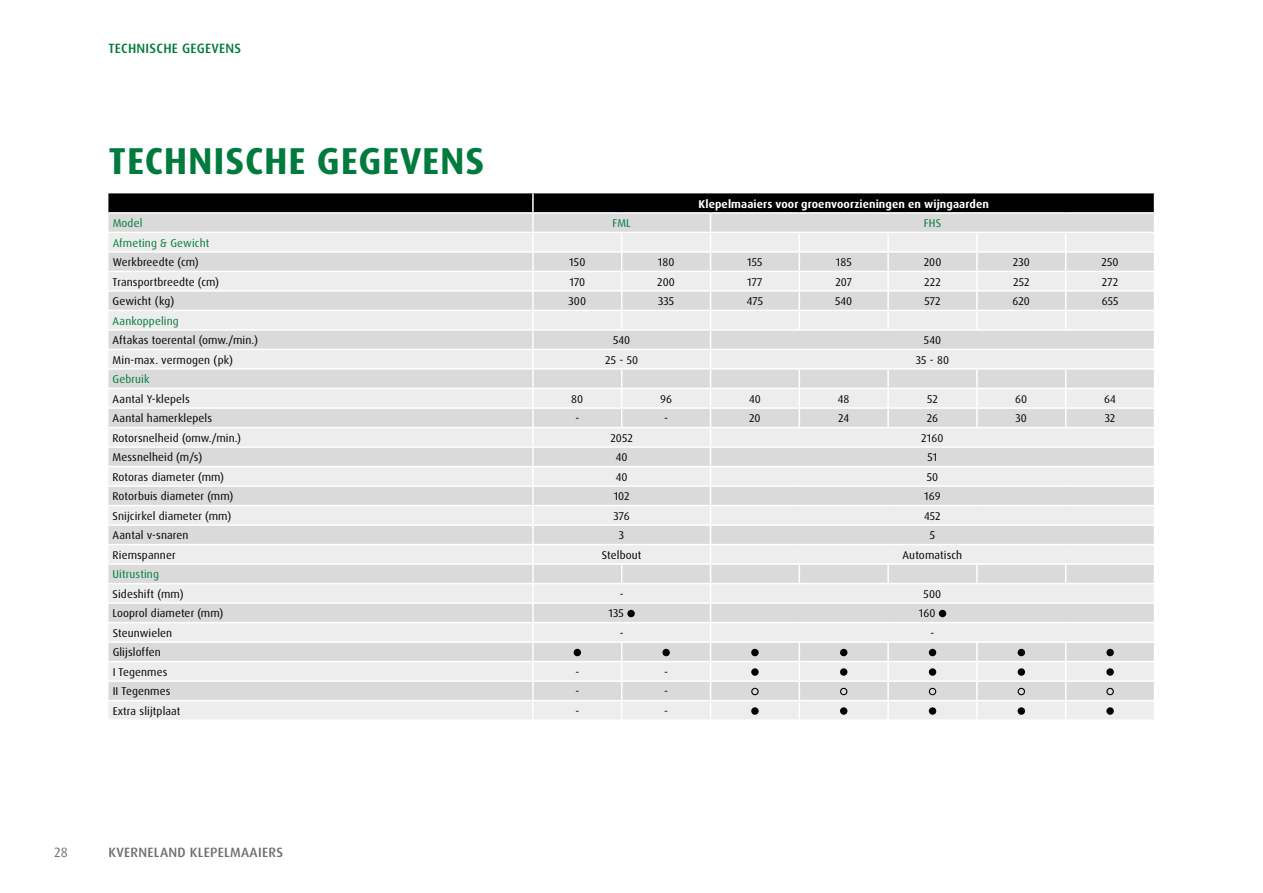
<style>
.page{position:relative;width:1263px;height:893px;background:#fff}
.page>*{position:absolute;margin:0;border:0;box-sizing:border-box;transform-origin:0 0}
.t1{font:700 37.5px "Dax Pro";letter-spacing:.02em;color:#007b3d}
.t2{font:500 13.5px "Dax Pro";letter-spacing:.02em;color:#706f6f}
.t3{font:500 13.5px "Dax Pro";letter-spacing:.02em;color:#007b3d}
.t4{font:13.5px "Dax Pro";color:#706f6f}
.t5{font:11.25px/19.5px "Dax Pro";letter-spacing:.01em;color:#000}
.t6{font:11.25px "Dax Pro";letter-spacing:.01em;color:#007b3d}
.t7{font:700 11.25px "Dax Pro";letter-spacing:.01em;color:#fff}
</style>
<div class="page">
<svg style="left:108px;top:193px;width:1047px;height:526px;background:#ddd"></svg>
<hr style="left:533px;top:212px;width:89px;height:2px;background:#fff">
<hr style="left:622px;top:212px;width:88px;height:2px;background:#fff">
<hr style="left:710px;top:212px;width:89px;height:2px;background:#fff">
<hr style="left:799px;top:212px;width:89px;height:2px;background:#fff">
<hr style="left:888px;top:212px;width:89px;height:2px;background:#fff">
<hr style="left:977px;top:212px;width:89px;height:2px;background:#fff">
<hr style="left:1066px;top:212px;width:89px;height:2px;background:#fff">
<div style="left:627px;top:610px;width:8px;height:7px;background:#000;border-radius:50%"></div>
<div style="left:939px;top:610px;width:7px;height:7px;background:#000;border-radius:50%"></div>
<div style="left:574px;top:649px;width:7px;height:7px;background:#000;border-radius:50%"></div>
<div style="left:662px;top:649px;width:8px;height:7px;background:#000;border-radius:50%"></div>
<div style="left:751px;top:649px;width:8px;height:7px;background:#000;border-radius:50%"></div>
<div style="left:840px;top:649px;width:7px;height:7px;background:#000;border-radius:50%"></div>
<div style="left:929px;top:649px;width:7px;height:7px;background:#000;border-radius:50%"></div>
<div style="left:1018px;top:649px;width:7px;height:7px;background:#000;border-radius:50%"></div>
<div style="left:1106px;top:649px;width:8px;height:7px;background:#000;border-radius:50%"></div>
<div style="left:751px;top:668px;width:8px;height:8px;background:#000;border-radius:50%"></div>
<div style="left:840px;top:668px;width:7px;height:8px;background:#000;border-radius:50%"></div>
<div style="left:929px;top:668px;width:7px;height:8px;background:#000;border-radius:50%"></div>
<div style="left:1018px;top:668px;width:7px;height:8px;background:#000;border-radius:50%"></div>
<div style="left:1106px;top:668px;width:8px;height:8px;background:#000;border-radius:50%"></div>
<div style="left:751px;top:688px;width:8px;height:7px;border:1px solid #000;border-radius:50%"></div>
<div style="left:840px;top:688px;width:7px;height:7px;border:1px solid #000;border-radius:50%"></div>
<div style="left:929px;top:688px;width:7px;height:7px;border:1px solid #000;border-radius:50%"></div>
<div style="left:1018px;top:688px;width:7px;height:7px;border:1px solid #000;border-radius:50%"></div>
<div style="left:1106px;top:688px;width:8px;height:7px;border:1px solid #000;border-radius:50%"></div>
<div style="left:751px;top:707px;width:8px;height:8px;background:#000;border-radius:50%"></div>
<div style="left:840px;top:707px;width:7px;height:8px;background:#000;border-radius:50%"></div>
<div style="left:929px;top:707px;width:7px;height:8px;background:#000;border-radius:50%"></div>
<div style="left:1018px;top:707px;width:7px;height:8px;background:#000;border-radius:50%"></div>
<div style="left:1106px;top:707px;width:8px;height:8px;background:#000;border-radius:50%"></div>
<p class="t3" style="left:108px;top:40px;width:134px">TECHNISCHE GEGEVENS</p>
<h1 class="t1" style="left:109px;top:137px;width:377px">TECHNISCHE GEGEVENS</h1>
<p class="t7" style="left:698px;top:196px;width:292px">Klepelmaaiers voor groenvoorzieningen en wijngaarden</p>
<p class="t6" style="left:113px;top:216px;width:31px">Model</p>
<p class="t6" style="left:613px;top:216px;width:20px">FML</p>
<p class="t6" style="left:924px;top:216px;width:19px">FHS</p>
<p class="t6" style="left:113px;top:235px;width:98px">Afmeting &amp; Gewicht</p>
<p class="t5" style="left:113px;top:252px;width:88px">Werkbreedte (cm)</p>
<p class="t5" style="left:569px;top:252px;width:18px">150</p>
<p class="t5" style="left:658px;top:252px;width:18px">180</p>
<p class="t5" style="left:747px;top:252px;width:17px">155</p>
<p class="t5" style="left:836px;top:252px;width:17px">185</p>
<p class="t5" style="left:924px;top:252px;width:19px">200</p>
<p class="t5" style="left:1013px;top:252px;width:19px">230</p>
<p class="t5" style="left:1101px;top:252px;width:19px">250</p>
<p class="t5" style="left:113px;top:272px;width:108px">Transportbreedte (cm)</p>
<p class="t5" style="left:569px;top:272px;width:17px">170</p>
<p class="t5" style="left:657px;top:272px;width:19px">200</p>
<p class="t5" style="left:747px;top:272px;width:17px">177</p>
<p class="t5" style="left:835px;top:272px;width:18px">207</p>
<p class="t5" style="left:924px;top:272px;width:18px">222</p>
<p class="t5" style="left:1013px;top:272px;width:18px">252</p>
<p class="t5" style="left:1102px;top:272px;width:18px">272</p>
<p class="t5" style="left:113px;top:291px;width:63px">Gewicht (kg)</p>
<p class="t5" style="left:568px;top:291px;width:19px">300</p>
<p class="t5" style="left:658px;top:291px;width:18px">335</p>
<p class="t5" style="left:747px;top:291px;width:18px">475</p>
<p class="t5" style="left:835px;top:291px;width:19px">540</p>
<p class="t5" style="left:924px;top:291px;width:18px">572</p>
<p class="t5" style="left:1012px;top:291px;width:19px">620</p>
<p class="t5" style="left:1102px;top:291px;width:18px">655</p>
<p class="t6" style="left:113px;top:313px;width:68px">Aankoppeling</p>
<p class="t5" style="left:113px;top:330px;width:147px">Aftakas toerental (omw./min.)</p>
<p class="t5" style="left:613px;top:330px;width:19px">540</p>
<p class="t5" style="left:924px;top:330px;width:19px">540</p>
<p class="t5" style="left:113px;top:350px;width:122px">Min-max. vermogen (pk)</p>
<p class="t5" style="left:605px;top:350px;width:34px">25 - 50</p>
<p class="t5" style="left:916px;top:350px;width:35px">35 - 80</p>
<p class="t6" style="left:113px;top:372px;width:38px">Gebruik</p>
<p class="t5" style="left:113px;top:389px;width:79px">Aantal Y-klepels</p>
<p class="t5" style="left:571px;top:389px;width:13px">80</p>
<p class="t5" style="left:660px;top:389px;width:13px">96</p>
<p class="t5" style="left:749px;top:389px;width:13px">40</p>
<p class="t5" style="left:838px;top:389px;width:13px">48</p>
<p class="t5" style="left:927px;top:389px;width:12px">52</p>
<p class="t5" style="left:1015px;top:389px;width:14px">60</p>
<p class="t5" style="left:1104px;top:389px;width:13px">64</p>
<p class="t5" style="left:113px;top:409px;width:101px">Aantal hamerklepels</p>
<p class="t5" style="left:575px;top:409px;width:5px">-</p>
<p class="t5" style="left:664px;top:409px;width:5px">-</p>
<p class="t5" style="left:749px;top:409px;width:13px">20</p>
<p class="t5" style="left:838px;top:409px;width:12px">24</p>
<p class="t5" style="left:927px;top:409px;width:13px">26</p>
<p class="t5" style="left:1015px;top:409px;width:13px">30</p>
<p class="t5" style="left:1105px;top:409px;width:12px">32</p>
<p class="t5" style="left:113px;top:428px;width:130px">Rotorsnelheid (omw./min.)</p>
<p class="t5" style="left:610px;top:428px;width:24px">2052</p>
<p class="t5" style="left:921px;top:428px;width:24px">2160</p>
<p class="t5" style="left:113px;top:448px;width:91px">Messnelheid (m/s)</p>
<p class="t5" style="left:616px;top:448px;width:13px">40</p>
<p class="t5" style="left:927px;top:448px;width:11px">51</p>
<p class="t5" style="left:113px;top:467px;width:113px">Rotoras diameter (mm)</p>
<p class="t5" style="left:616px;top:467px;width:13px">40</p>
<p class="t5" style="left:927px;top:467px;width:13px">50</p>
<p class="t5" style="left:113px;top:487px;width:122px">Rotorbuis diameter (mm)</p>
<p class="t5" style="left:614px;top:487px;width:17px">102</p>
<p class="t5" style="left:924px;top:487px;width:18px">169</p>
<p class="t5" style="left:113px;top:506px;width:120px">Snijcirkel diameter (mm)</p>
<p class="t5" style="left:614px;top:506px;width:18px">376</p>
<p class="t5" style="left:924px;top:506px;width:18px">452</p>
<p class="t5" style="left:113px;top:526px;width:77px">Aantal v-snaren</p>
<p class="t5" style="left:619px;top:526px;width:7px">3</p>
<p class="t5" style="left:930px;top:526px;width:7px">5</p>
<p class="t5" style="left:113px;top:545px;width:65px">Riemspanner</p>
<p class="t5" style="left:602px;top:545px;width:41px">Stelbout</p>
<p class="t5" style="left:902px;top:545px;width:61px">Automatisch</p>
<p class="t6" style="left:113px;top:567px;width:48px">Uitrusting</p>
<p class="t5" style="left:113px;top:584px;width:72px">Sideshift (mm)</p>
<p class="t5" style="left:620px;top:584px;width:5px">-</p>
<p class="t5" style="left:923px;top:584px;width:19px">500</p>
<p class="t5" style="left:113px;top:604px;width:112px">Looprol diameter (mm)</p>
<p class="t5" style="left:609px;top:604px;width:17px">135</p>
<p class="t5" style="left:919px;top:604px;width:18px">160</p>
<p class="t5" style="left:113px;top:623px;width:61px">Steunwielen</p>
<p class="t5" style="left:620px;top:623px;width:5px">-</p>
<p class="t5" style="left:930px;top:623px;width:5px">-</p>
<p class="t5" style="left:113px;top:643px;width:56px">Glijsloffen<br>I Tegenmes</p>
<p class="t5" style="left:575px;top:662px;width:5px">-</p>
<p class="t5" style="left:664px;top:662px;width:5px">-</p>
<p class="t5" style="left:113px;top:682px;width:59px">II Tegenmes</p>
<p class="t5" style="left:575px;top:682px;width:5px">-</p>
<p class="t5" style="left:664px;top:682px;width:5px">-</p>
<p class="t5" style="left:113px;top:701px;width:69px">Extra slijtplaat</p>
<p class="t5" style="left:575px;top:701px;width:5px">-</p>
<p class="t5" style="left:664px;top:701px;width:5px">-</p>
<p class="t4" style="left:54px;top:843px;width:15px">28</p>
<p class="t2" style="left:108px;top:843px;width:176px">KVERNELAND KLEPELMAAIERS</p>
</div>
